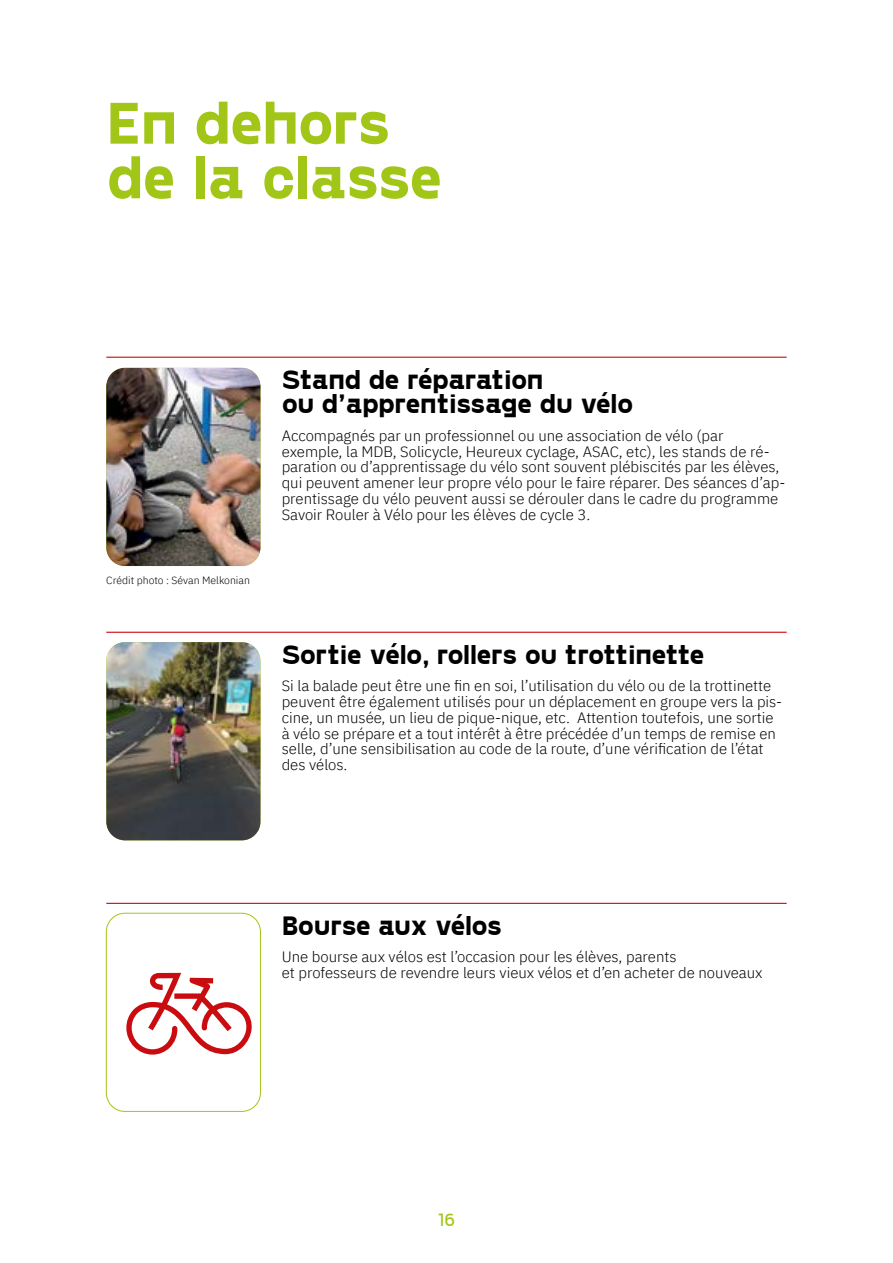
<style>
.page{position:relative;width:893px;height:1263px;background:#fff}
.page>*{position:absolute;margin:0;border:0;box-sizing:border-box;transform-origin:0 0}
.t1{font:700 60px/54.6px "PP Gosha Sans";letter-spacing:-.035em;color:#a2c617}
.t2{font:700 27px/24px "PP Gosha Sans";letter-spacing:-.03em;color:#000}
.t3{font:18px "PP Gosha Sans";color:#a2c617}
.t4{font:300 15px/15.8px "IBM Plex Sans";color:#000}
.t5{font:300 10.5px "IBM Plex Sans";color:#000}
</style>
<div class="page">
<hr style="left:106px;top:357px;width:681px;height:1px;background:#c90c0f">
<hr style="left:106px;top:632px;width:681px;height:1px;background:#c90c0f">
<hr style="left:106px;top:903px;width:681px;height:1px;background:#c90c0f">
<img style="left:106px;top:368px;width:154px;height:198px">
<img style="left:106px;top:642px;width:154px;height:198px">
<div style="left:106px;top:913px;width:155px;height:199px;border:1px solid #a2c617;border-radius:19px"></div>
<svg style="left:126px;top:973px;width:126px;height:81px"></svg>
<h1 class="t1" style="left:106px;top:91px;width:338px">En dehors de la classe</h1>
<p class="t5" style="left:106px;top:573px;width:145px">Crédit photo : Sévan Melkonian</p>
<h2 class="t2" style="left:282px;top:366px;width:353px">Stand de réparation<br>ou d’apprentissage du vélo</h2>
<p class="t4" style="left:282px;top:426px;width:505px">Accompagnés par un professionnel ou une association de vélo (par exemple, la MDB, Solicycle, Heureux cyclage, ASAC, etc), les stands de ré&shy;paration ou d’apprentissage du vélo sont souvent plébiscités par les élèves, qui peuvent amener leur propre vélo pour le faire réparer. Des séances d’ap&shy;prentissage du vélo peuvent aussi se dérouler dans le cadre du programme Savoir Rouler à Vélo pour les élèves de cycle 3.</p>
<h2 class="t2" style="left:282px;top:640px;width:425px">Sortie vélo, rollers ou trottinette</h2>
<p class="t4" style="left:282px;top:677px;width:502px">Si la balade peut être une fin en soi, l’utilisation du vélo ou de la trottinette peuvent être également utilisés pour un déplacement en groupe vers la pis&shy;cine, un musée, un lieu de pique-nique, etc. Attention toutefois, une sortie à vélo se prépare et a tout intérêt à être précédée d’un temps de remise en selle, d’une sensibilisation au code de la route, d’une vérification de l’état des vélos.</p>
<h2 class="t2" style="left:282px;top:911px;width:222px">Bourse aux vélos</h2>
<p class="t4" style="left:282px;top:948px;width:482px">Une bourse aux vélos est l’occasion pour les élèves, parents<br>et professeurs de revendre leurs vieux vélos et d’en acheter de nouveaux</p>
<p class="t3" style="left:438px;top:1208px;width:19px">16</p>
</div>
